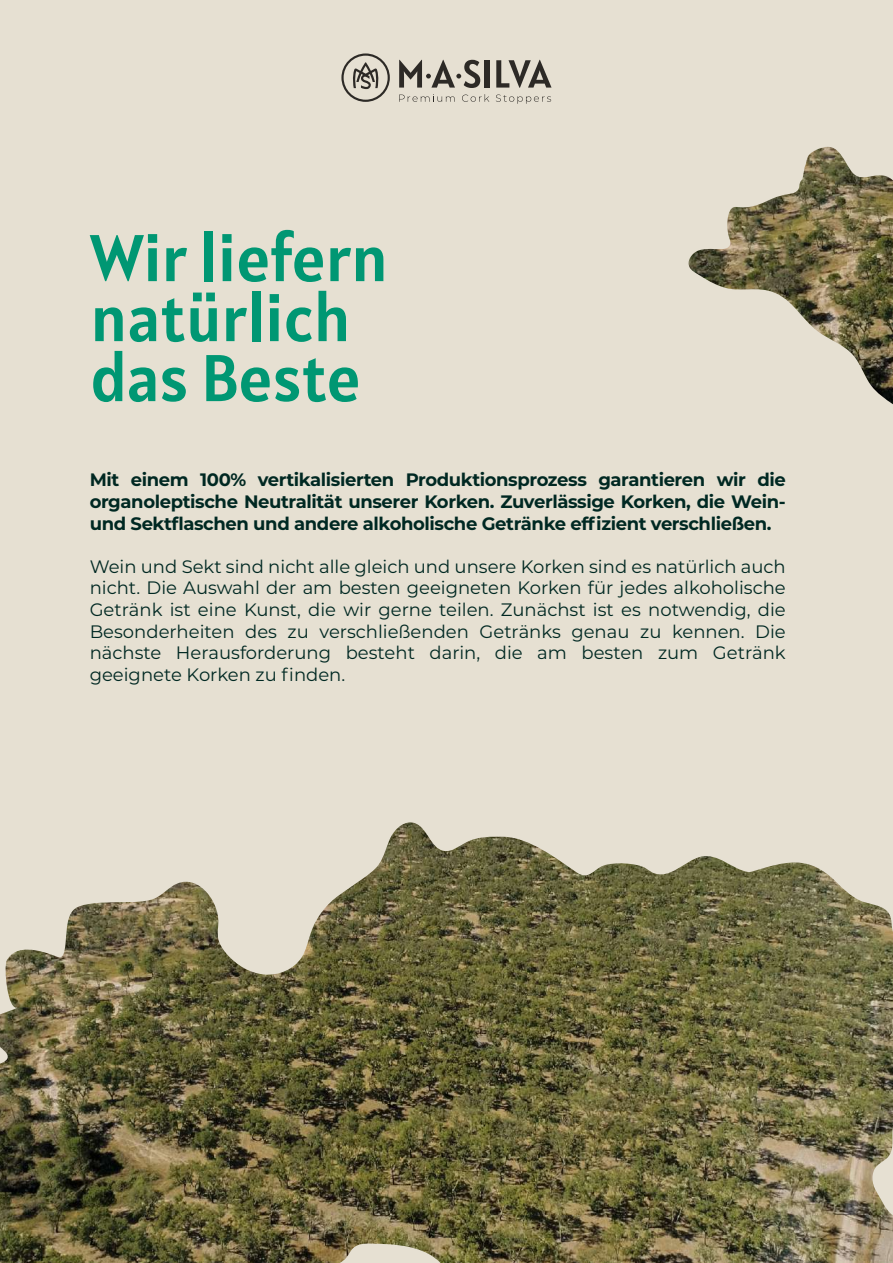
<style>
.page{position:relative;width:893px;height:1263px;background:#e6e0d2}
.page>*{position:absolute;margin:0;border:0;box-sizing:border-box;transform-origin:0 0}
.t1{font:66px/60px "Alatsi";color:#009773}
.t2{font:18px/21.6px "Montserrat";color:#002822;text-align:justify}
.t3{font:700 18px/21.6px "Montserrat";letter-spacing:-.02em;color:#002822;text-align:justify}
</style>
<div class="page">
<svg style="left:399px;top:94px;width:56px;height:8px"></svg>
<svg style="left:462px;top:94px;width:27px;height:8px"></svg>
<svg style="left:496px;top:95px;width:55px;height:9px"></svg>
<div style="left:485px;top:60px;width:5px;height:28px;background:#2d2a26"></div>
<svg style="left:496px;top:60px;width:55px;height:28px"></svg>
<svg style="left:399px;top:60px;width:81px;height:28px"></svg>
<svg style="left:341px;top:53px;width:49px;height:49px"></svg>
<img style="left:0;top:822px;width:893px;height:441px">
<img style="left:688px;top:147px;width:205px;height:257px">
<h1 class="t1" style="left:90px;top:220px;width:299px">Wir liefern natürlich das Beste</h1>
<p class="t3" style="left:90px;top:468px;width:698px">Mit einem 100% vertikalisierten Produktionsprozess garantieren wir die organoleptische Neutralität unserer Korken. Zuverlässige Korken, die Wein&shy;und Sektflaschen und andere alkoholische Getränke effizient verschließen.</p>
<p class="t2" style="left:90px;top:555px;width:698px">Wein und Sekt sind nicht alle gleich und unsere Korken sind es natürlich auch nicht. Die Auswahl der am besten geeigneten Korken für jedes alkoholische Getränk ist eine Kunst, die wir gerne teilen. Zunächst ist es notwendig, die Besonderheiten des zu verschließenden Getränks genau zu kennen. Die nächste Herausforderung besteht darin, die am besten zum Getränk geeignete Korken zu finden.</p>
</div>
